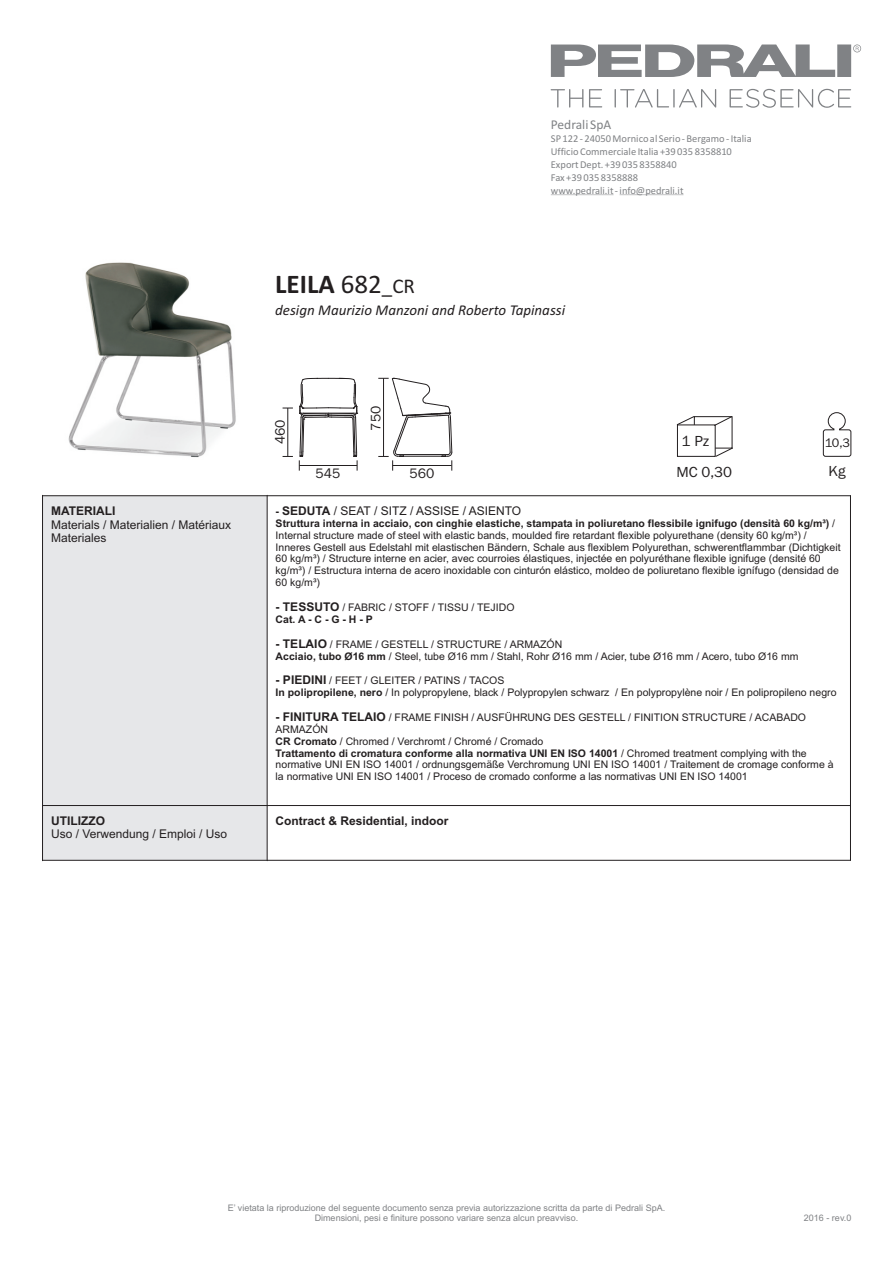
<style>
.page{position:relative;width:893px;height:1263px;background:#fff}
.page>*{position:absolute;margin:0;border:0;box-sizing:border-box;transform-origin:0 0}
.t1{font:700 27px "Calibri";color:#231f20}
.t2{font:15.15px "Franklin Gothic";color:#231f20}
.t3{font:italic 15px "Calibri";color:#231f20}
.t4{font:14.25px "Franklin Gothic";color:#231f20}
.t5{font:13.5px "Calibri";color:#808285}
.t6{font:12.75px "Franklin Gothic";color:#231f20}
.t7{font:12px/13.4px "Arial";color:#231f20}
.t8{font:700 12px "Arial";color:#231f20}
.t9{font:10.5px/11.7px "Arial";color:#231f20}
.t10{font:10.5px/12.8px "Calibri";color:#808285}
.t11{font:9px/10.1px "Arial";color:#808285;text-align:center}
.s1{font-weight:400}
.s2{font-weight:400;font-size:21px}
.s3{font-weight:700;font-size:10.5px}
.s4{font-weight:700}
.s5{font-weight:700;font-size:12px}
</style>
<div class="page">
<img style="left:68px;top:262px;width:168px;height:196px">
<div style="left:43px;top:496px;width:224px;height:309px;background:#e6e7e9"></div>
<div style="left:43px;top:805px;width:224px;height:55px;background:#e6e7e9"></div>
<hr style="left:42px;top:495px;width:1px;height:366px;background:#231f20">
<hr style="left:267px;top:495px;width:1px;height:366px;background:#231f20">
<hr style="left:850px;top:495px;width:1px;height:366px;background:#231f20">
<hr style="left:42px;top:860px;width:809px;height:1px;background:#231f20">
<hr style="left:42px;top:805px;width:809px;height:1px;background:#231f20">
<hr style="left:42px;top:495px;width:809px;height:1px;background:#231f20">
<hr style="left:551px;top:195px;width:62px;height:1px;background:#808285">
<hr style="left:620px;top:195px;width:63px;height:1px;background:#808285">
<svg style="left:551px;top:44px;width:310px;height:64px"></svg>
<svg style="left:676px;top:416px;width:57px;height:41px"></svg>
<svg style="left:823px;top:412px;width:29px;height:45px"></svg>
<hr style="left:288px;top:408px;width:1px;height:48px;background:#231f20">
<svg style="left:378px;top:378px;width:75px;height:93px"></svg>
<svg style="left:299px;top:378px;width:59px;height:93px"></svg>
<p class="t5" style="left:551px;top:119px;width:62px">Pedrali SpA</p>
<p class="t10" style="left:551px;top:133px;width:202px">SP 122 - 24050 Mornico al Serio - Bergamo - Italia Ufficio Commerciale Italia +39 035 8358810<br>Export Dept. +39 035 8358840<br>Fax +39 035 8358888<br>www.pedrali.it - info@pedrali.it</p>
<p class="t8" style="left:51px;top:506px;width:66px">MATERIALI</p>
<p class="t7" style="left:51px;top:519px;width:182px">Materials / Materialien / Matériaux<br>Materiales</p>
<p class="t8" style="left:51px;top:816px;width:55px">UTILIZZO</p>
<p class="t7" style="left:51px;top:828px;width:178px">Uso / Verwendung / Emploi / Uso</p>
<h1 class="t1" style="left:275px;top:273px;width:141px">LEILA <span class="s1">682</span><span class="s2">_CR</span></h1>
<h3 class="t3" style="left:275px;top:303px;width:291px">design Maurizio Manzoni and Roberto Tapinassi</h3>
<h3 class="t4" style="left:275px;top:444px;width:26px;rotate:-90deg">460</h3>
<h3 class="t4" style="left:371px;top:431px;width:26px;rotate:-90deg">750</h3>
<h3 class="t4" style="left:316px;top:468px;width:26px">545</h3>
<h3 class="t4" style="left:410px;top:468px;width:26px">560</h3>
<h2 class="t2" style="left:682px;top:435px;width:29px">1 Pz</h2>
<p class="t6" style="left:825px;top:438px;width:27px">10,3</p>
<h2 class="t2" style="left:828px;top:466px;width:19px">Kg</h2>
<h2 class="t2" style="left:676px;top:466px;width:57px">MC 0,30</h2>
<p class="t7" style="left:276px;top:505px;width:247px"><span class="s3">-</span> <span class="s4">SEDUTA</span> / SEAT / SITZ / ASSISE / ASIENTO</p>
<p class="t9" style="left:276px;top:519px;width:566px"><span class="s4">Struttura interna in acciaio, con cinghie elastiche, stampata in poliuretano flessibile ignifugo (densità 60 kg/m³)</span> / Internal structure made of steel with elastic bands, moulded fire retardant flexible polyurethane (density 60 kg/m³) / Inneres Gestell aus Edelstahl mit elastischen Bändern, Schale aus flexiblem Polyurethan, schwerentflammbar (Dichtigkeit 60 kg/m³) / Structure interne en acier, avec courroies élastiques, injectée en polyuréthane flexible ignifuge (densité 60 kg/m³) / Estructura interna de acero inoxidable con cinturón elástico, moldeo de poliuretano flexible ignífugo (densidad de 60 kg/m³)</p>
<p class="t9" style="left:276px;top:602px;width:240px"><span class="s5">- TESSUTO</span> / FABRIC / STOFF / TISSU / TEJIDO<br><span class="s4">Cat. A - C - G - H - P</span></p>
<p class="t9" style="left:276px;top:639px;width:524px"><span class="s5">- TELAIO</span> / FRAME / GESTELL / STRUCTURE / ARMAZÓN<br><span class="s4">Acciaio, tubo Ø16 mm</span> / Steel, tube Ø16 mm / Stahl, Rohr Ø16 mm / Acier, tube Ø16 mm / Acero, tubo Ø16 mm</p>
<p class="t9" style="left:276px;top:676px;width:562px"><span class="s5">- PIEDINI</span> / FEET / GLEITER / PATINS / TACOS<br><span class="s4">In polipropilene, nero</span> / In polypropylene, black / Polypropylen schwarz / En polypropylène noir / En polipropileno negro</p>
<p class="t9" style="left:276px;top:713px;width:559px"><span class="s5">- FINITURA TELAIO</span> / FRAME FINISH / AUSFÜHRUNG DES GESTELL / FINITION STRUCTURE / ACABADO ARMAZÓN<br><span class="s4">CR Cromato</span> / Chromed / Verchromt / Chromé / Cromado<br><span class="s4">Trattamento di cromatura conforme alla normativa UNI EN ISO 14001</span> / Chromed treatment complying with the normative UNI EN ISO 14001 / ordnungsgemäße Verchromung UNI EN ISO 14001 / Traitement de cromage conforme à la normative UNI EN ISO 14001 / Proceso de cromado conforme a las normativas UNI EN ISO 14001</p>
<p class="t8" style="left:276px;top:816px;width:174px">Contract &amp; Residential, indoor</p>
<p class="t11" style="left:228px;top:1203px;width:439px">E’ vietata la riproduzione del seguente documento senza previa autorizzazione scritta da parte di Pedrali SpA.<br>Dimensioni, pesi e finiture possono variare senza alcun preavviso.</p>
<p class="t11" style="left:804px;top:1213px;width:49px">2016 - rev.0</p>
</div>
